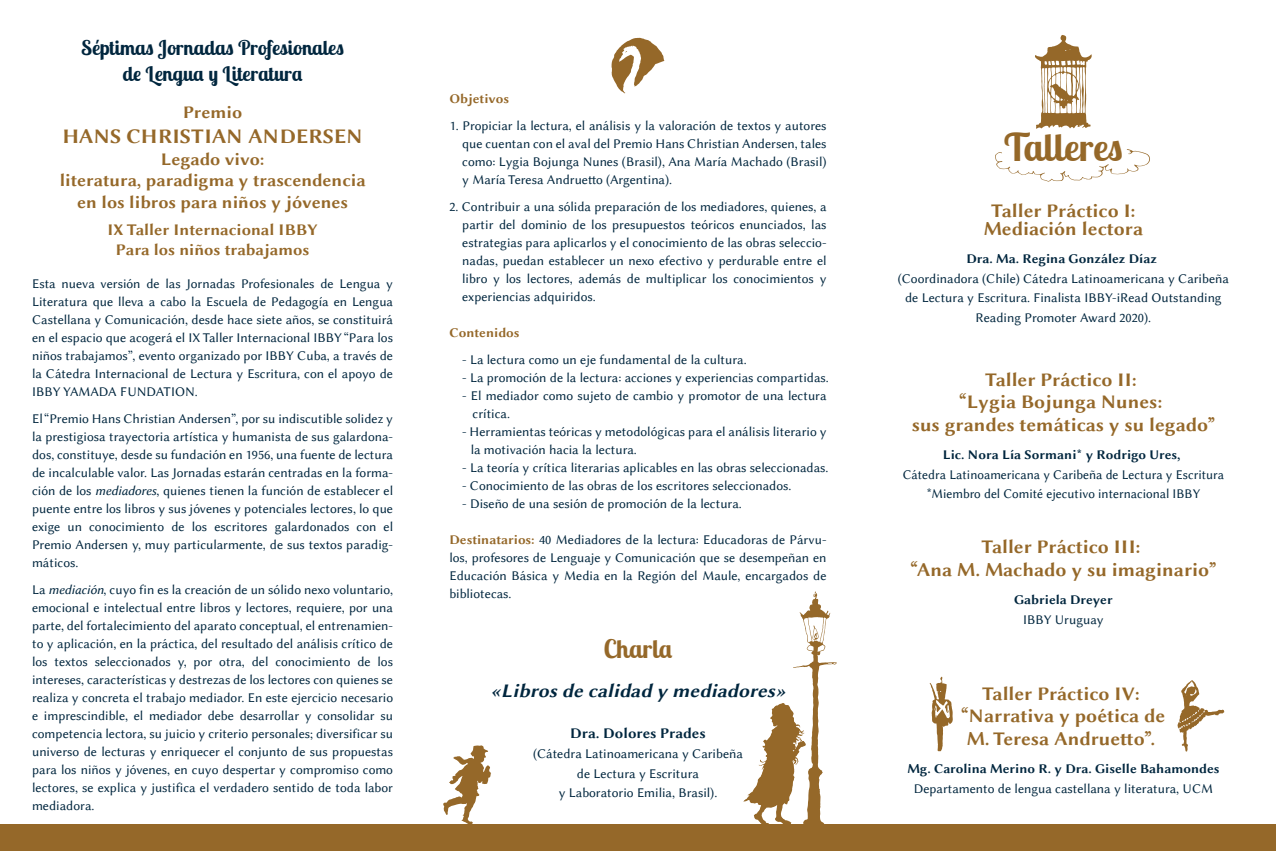
<style>
.page{position:relative;width:1276px;height:851px;background:#fff}
.page>*{position:absolute;margin:0;border:0;box-sizing:border-box;transform-origin:0 0}
.t1{font:700 38.25px "Lobster Two";color:#956829}
.t2{font:700 25.5px "Lobster Two";color:#956829}
.t3{font:21px "Lin Biolinum B";color:#956829}
.t4{font:700 20.25px/25.7px "Lobster Two";color:#00263e;text-align:center}
.t5{font:19.5px/22.5px "Lin Biolinum B";color:#956829;text-align:center}
.t6{font:19.5px "Lin Biolinum Slanted B";color:#00263e}
.t7{font:18px/21.6px "Lin Biolinum B";color:#956829;text-align:center}
.t8{font:16.5px/19.8px "Lin Biolinum B";color:#956829;text-align:center}
.t9{font:15px "Lin Biolinum B";color:#00263e}
.t10{font:13.5px/18px "Lin Biolinum";color:#00263e;text-align:justify}
.t11{font:13.5px "Lin Biolinum B";color:#00263e}
.t12{font:13.5px "Lin Biolinum B";color:#956829}
.s1{font-family:"Lin Biolinum I"}
.s2{font-family:"Lin Biolinum B";color:#956829}
</style>
<div class="page">
<svg style="left:1035px;top:35px;width:56px;height:94px"></svg>
<svg style="left:929px;top:676px;width:24px;height:75px"></svg>
<svg style="left:995px;top:149px;width:155px;height:33px"></svg>
<svg style="left:1177px;top:680px;width:47px;height:71px"></svg>
<div style="left:850px;top:824px;width:426px;height:26px;background:#956829"></div>
<div style="left:425px;top:824px;width:425px;height:26px;background:#956829"></div>
<div style="left:0;top:824px;width:425px;height:26px;background:#956829"></div>
<svg style="left:611px;top:38px;width:53px;height:55px"></svg>
<svg style="left:743px;top:591px;width:94px;height:233px"></svg>
<svg style="left:443px;top:745px;width:48px;height:79px"></svg>
<h3 class="t4" style="left:81px;top:35px;width:264px">Séptimas Jornadas Profesionales de Lengua y Literatura</h3>
<h3 class="t7" style="left:183px;top:100px;width:61px">Premio</h3>
<h3 class="t3" style="left:62px;top:122px;width:302px">HANS CHRISTIAN ANDERSEN</h3>
<h3 class="t7" style="left:60px;top:147px;width:307px">Legado vivo:<br>literatura, paradigma y trascendencia en los libros para niños y jóvenes</h3>
<p class="t8" style="left:107px;top:219px;width:212px">IX Taller Internacional IBBY<br>Para los niños trabajamos</p>
<p class="t10" style="left:32px;top:274px;width:362px">Esta nueva versión de las Jornadas Profesionales de Lengua y Literatura que lleva a cabo la Escuela de Pedagogía en Lengua Castellana y Comunicación, desde hace siete años, se constituirá en el espacio que acogerá el IX Taller Internacional IBBY “Para los niños trabajamos”, evento organizado por IBBY Cuba, a través de la Cátedra Internacional de Lectura y Escritura, con el apoyo de IBBY YAMADA FUNDATION.</p>
<p class="t10" style="left:32px;top:409px;width:362px">El “Premio Hans Christian Andersen”, por su indiscutible solidez y la prestigiosa trayectoria artística y humanista de sus galardona&shy;dos, constituye, desde su fundación en 1956, una fuente de lectura de incalculable valor. Las Jornadas estarán centradas en la forma&shy;ción de los <span class="s1">mediadores</span>, quienes tienen la función de establecer el puente entre los libros y sus jóvenes y potenciales lectores, lo que exige un conocimiento de los escritores galardonados con el Premio Andersen y, muy particularmente, de sus textos paradig&shy;máticos.</p>
<p class="t10" style="left:32px;top:580px;width:362px">La <span class="s1">mediación</span>, cuyo fin es la creación de un sólido nexo voluntario, emocional e intelectual entre libros y lectores, requiere, por una parte, del fortalecimiento del aparato conceptual, el entrenamien&shy;to y aplicación, en la práctica, del resultado del análisis crítico de los textos seleccionados y, por otra, del conocimiento de los intereses, características y destrezas de los lectores con quienes se realiza y concreta el trabajo mediador. En este ejercicio necesario e imprescindible, el mediador debe desarrollar y consolidar su competencia lectora, su juicio y criterio personales; diversificar su universo de lecturas y enriquecer el conjunto de sus propuestas para los niños y jóvenes, en cuyo despertar y compromiso como lectores, se explica y justifica el verdadero sentido de toda labor mediadora.</p>
<p class="t12" style="left:449px;top:89px;width:61px">Objetivos</p>
<p class="t10" style="left:462px;top:116px;width:366px;text-indent:-13px">1. Propiciar la lectura, el análisis y la valoración de textos y autores que cuentan con el aval del Premio Hans Christian Andersen, tales como: Lygia Bojunga Nunes (Brasil), Ana María Machado (Brasil) y María Teresa Andruetto (Argentina).</p>
<p class="t10" style="left:462px;top:197px;width:366px;text-indent:-13px">2. Contribuir a una sólida preparación de los mediadores, quienes, a partir del dominio de los presupuestos teóricos enunciados, las estrategias para aplicarlos y el conocimiento de las obras seleccio&shy;nadas, puedan establecer un nexo efectivo y perdurable entre el libro y los lectores, además de multiplicar los conocimientos y experiencias adquiridos.</p>
<p class="t12" style="left:449px;top:323px;width:71px">Contenidos</p>
<p class="t10" style="left:462px;top:350px;width:286px">- La lectura como un eje fundamental de la cultura.</p>
<p class="t10" style="left:462px;top:368px;width:368px">- La promoción de la lectura: acciones y experiencias compartidas.</p>
<p class="t10" style="left:472px;top:386px;width:355px;text-indent:-10px">- El mediador como sujeto de cambio y promotor de una lectura crítica.</p>
<p class="t10" style="left:471px;top:422px;width:357px;text-indent:-8px">- Herramientas teóricas y metodológicas para el análisis literario y la motivación hacia la lectura.</p>
<p class="t10" style="left:462px;top:458px;width:368px">- La teoría y crítica literarias aplicables en las obras seleccionadas.</p>
<p class="t10" style="left:462px;top:476px;width:331px">- Conocimiento de las obras de los escritores seleccionados.</p>
<p class="t10" style="left:462px;top:494px;width:281px">- Diseño de una sesión de promoción de la lectura.</p>
<p class="t10" style="left:449px;top:530px;width:379px"><span class="s2">Destinatarios:</span> 40 Mediadores de la lectura: Educadoras de Párvu&shy;los, profesores de Lenguaje y Comunicación que se desempeñan en Educación Básica y Media en la Región del Maule, encargados de bibliotecas.</p>
<h2 class="t2" style="left:603px;top:632px;width:70px">Charla</h2>
<h3 class="t6" style="left:490px;top:677px;width:297px">«Libros de calidad y mediadores»</h3>
<p class="t9" style="left:570px;top:723px;width:137px">Dra. Dolores Prades</p>
<p class="t10" style="left:533px;top:743px;width:211px;line-height:19.5px;text-align:center">(Cátedra Latinoamericana y Caribeña de Lectura y Escritura<br>y Laboratorio Emilia, Brasil).</p>
<h1 class="t1" style="left:1004px;top:123px;width:120px">Talleres</h1>
<h3 class="t5" style="left:983px;top:200px;width:161px;line-height:18px">Taller Práctico I:<br>Mediación lectora</h3>
<p class="t11" style="left:966px;top:249px;width:192px">Dra. Ma. Regina González Díaz</p>
<p class="t10" style="left:898px;top:269px;width:332px;line-height:19.5px;text-align:center">(Coordinadora (Chile) Cátedra Latinoamericana y Caribeña de Lectura y Escritura. Finalista IBBY-iRead Outstanding<br>Reading Promoter Award 2020).</p>
<h3 class="t5" style="left:912px;top:367px;width:304px">Taller Práctico II:<br>“Lygia Bojunga Nunes:<br>sus grandes temáticas y su legado”</h3>
<p class="t11" style="left:942px;top:445px;width:239px">Lic. Nora Lía Sormani* y Rodrigo Ures,</p>
<p class="t10" style="left:902px;top:465px;width:323px;line-height:19.5px;text-align:center">Cátedra Latinoamericana y Caribeña de Lectura y Escritura *Miembro del Comité ejecutivo internacional IBBY</p>
<h3 class="t5" style="left:910px;top:534px;width:307px">Taller Práctico III:<br>“Ana M. Machado y su imaginario”</h3>
<p class="t11" style="left:1014px;top:590px;width:100px">Gabriela Dreyer</p>
<p class="t10" style="left:1023px;top:610px;width:82px">IBBY Uruguay</p>
<h3 class="t5" style="left:961px;top:681px;width:205px">Taller Práctico IV: “Narrativa y poética de<br>M. Teresa Andruetto”.</h3>
<p class="t11" style="left:907px;top:759px;width:313px">Mg. Carolina Merino R. y Dra. Giselle Bahamondes</p>
<p class="t10" style="left:913px;top:779px;width:301px">Departamento de lengua castellana y literatura, UCM</p>
</div>
